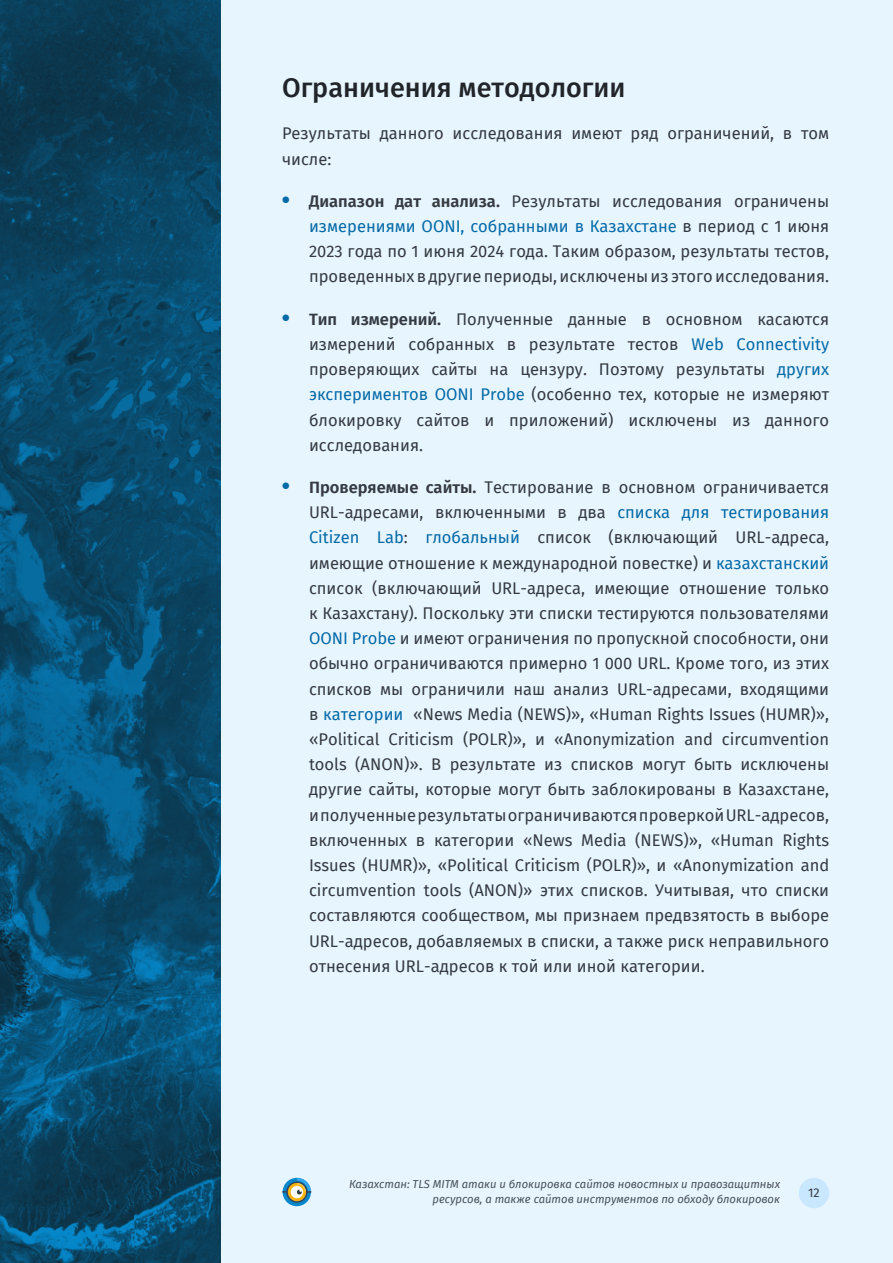
<style>
.page{position:relative;width:893px;height:1263px;background:#e7f5ff}
.page>*{position:absolute;margin:0;border:0;box-sizing:border-box;transform-origin:0 0}
.t1{font:500 27px "Fira Sans";color:#212529}
.Body{font:16.5px/25.2px "Fira Sans";color:#343a40;text-align:justify}
.t2{font:12.6px "Fira Sans";color:#343a40}
.t3{font:italic 11.25px/15px "Fira Sans";color:#495057;text-align:right}
.s1{font-weight:900;font-size:21px;color:#056aa6}
.s2{font-weight:600}
.s3{color:#056aa6}
</style>
<div class="page">
<img style="left:0;top:0;width:220px;height:1263px">
<div style="left:799px;top:1178px;width:30px;height:30px;background:#c9e8ff;border-radius:50%"></div>
<svg style="left:283px;top:1178px;width:28px;height:28px"></svg>
<div style="left:289px;top:1184px;width:15px;height:16px;background:#fff;border-radius:50%"></div>
<div style="left:286px;top:1181px;width:21px;height:21px;border:1px solid #374151;border-radius:50%"></div>
<div style="left:288px;top:1183px;width:18px;height:18px;border:3px solid #fab005;border-radius:50%"></div>
<svg style="left:297px;top:1178px;width:14px;height:17px"></svg>
<h3 class="t1" style="left:282px;top:66px;width:345px">Ограничения методологии</h3>
<p class="Body" style="left:282px;top:121px;width:549px">Результаты данного исследования имеют ряд ограничений, в том числе:</p>
<p class="Body" style="left:309px;top:188px;width:522px;text-indent:-27px"><span class="s1">•</span> <span class="s2">Диапазон дат анализа.</span> Результаты исследования ограничены <span class="s3">измерениями OONI, собранными в Казахстане</span> в период с 1 июня 2023 года по 1 июня 2024 года. Таким образом, результаты тестов, проведенных в другие периоды, исключены из этого исследования.</p>
<p class="Body" style="left:309px;top:306px;width:522px;text-indent:-27px"><span class="s1">•</span> <span class="s2">Тип измерений.</span> Полученные данные в основном касаются измерений собранных в результате тестов <span class="s3">Web Connectivity </span>проверяющих сайты на цензуру. Поэтому результаты <span class="s3">других экспериментов OONI Probe</span> (особенно тех, которые не измеряют блокировку сайтов и приложений) исключены из данного исследования.</p>
<p class="Body" style="left:309px;top:474px;width:522px;text-indent:-27px"><span class="s1">•</span> <span class="s2">Проверяемые сайты.</span> Тестирование в основном ограничивается URL-адресами, включенными в два <span class="s3">списка для тестирования Citizen Lab</span>: <span class="s3">глобальный</span> список (включающий URL-адреса, имеющие отношение к международной повестке) и <span class="s3">казахстанский </span>список (включающий URL-адреса, имеющие отношение только к Казахстану). Поскольку эти списки тестируются пользователями <span class="s3">OONI Probe</span> и имеют ограничения по пропускной способности, они обычно ограничиваются примерно 1 000 URL. Кроме того, из этих списков мы ограничили наш анализ URL-адресами, входящими в <span class="s3">категории</span> «News Media (NEWS)», «Human Rights Issues (HUMR)», «Political Criticism (POLR)», и «Anonymization and circumvention tools (ANON)». В результате из списков могут быть исключены другие сайты, которые могут быть заблокированы в Казахстане, и полученные результаты ограничиваются проверкой URL-адресов, включенных в категории «News Media (NEWS)», «Human Rights Issues (HUMR)», «Political Criticism (POLR)», и «Anonymization and circumvention tools (ANON)» этих списков. Учитывая, что списки составляются сообществом, мы признаем предвзятость в выборе URL-адресов, добавляемых в списки, а также риск неправильного отнесения URL-адресов к той или иной категории.</p>
<p class="t3" style="left:349px;top:1177px;width:432px">Казахстан: TLS MITM атаки и блокировка сайтов новостных и правозащитных ресурсов, а также сайтов инструментов по обходу блокировок</p>
<p class="t2" style="left:808px;top:1183px;width:13px">12</p>
</div>
